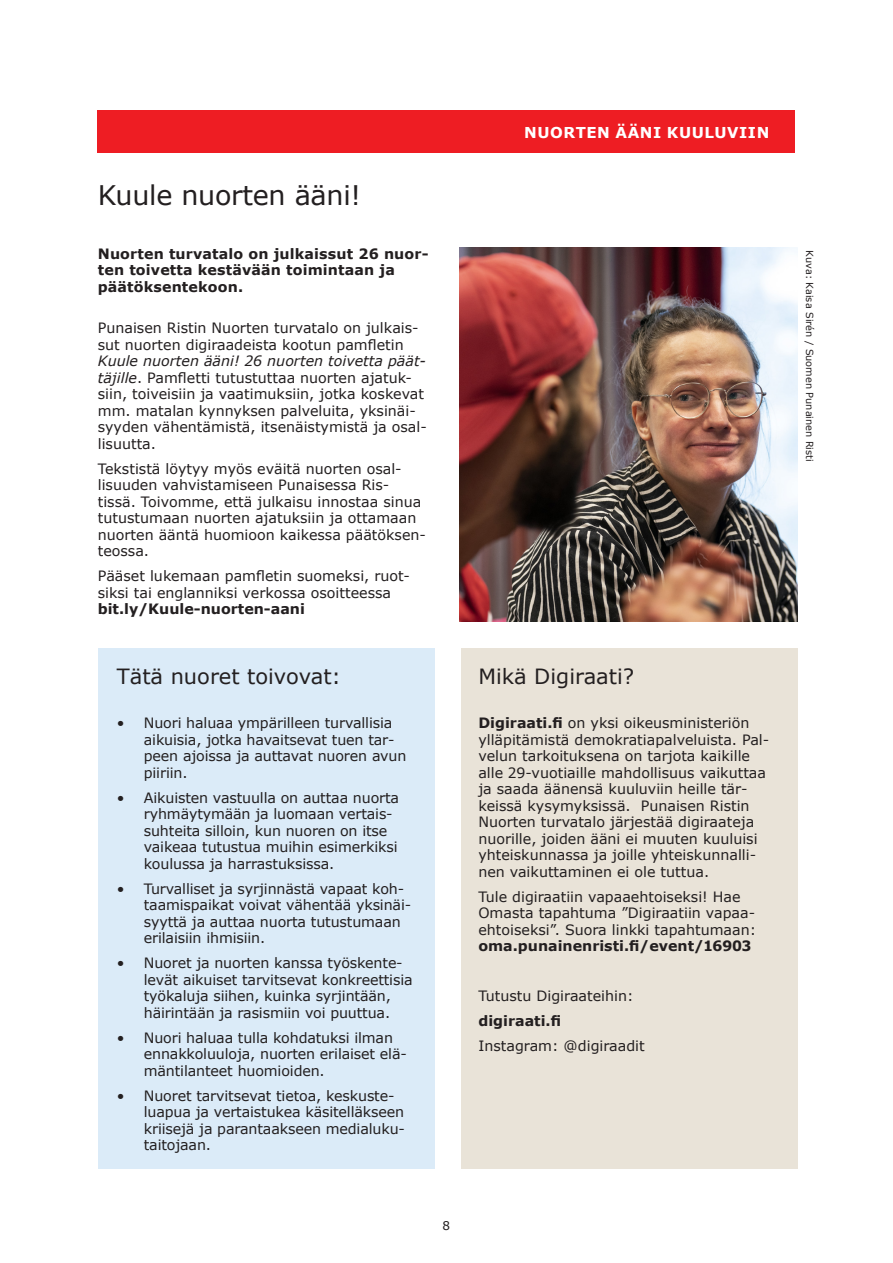
<style>
.page{position:relative;width:893px;height:1263px;background:#fff}
.page>*{position:absolute;margin:0;border:0;box-sizing:border-box;transform-origin:0 0}
.Otsikko_18_pt{font:27px "Verdana";letter-spacing:-.01em;color:#231f20}
.Otsikko_14_pt{font:21px "Verdana";color:#231f20}
.Nauhaan_oikea{font:700 15px "Verdana";letter-spacing:.035em;color:#fff}
.Leipaäteksti_9_5___11{font:14.25px/16.5px "Verdana";color:#231f20}
.Ingressi_9_5___11{font:700 14.25px/16.5px "Verdana";letter-spacing:.01em;color:#231f20}
.Leipaäteksti_9_5___11-2{font:700 14.25px "Verdana";color:#231f20}
.t1{font:12px "Verdana";color:#231f20}
.Kuvaaja{font:9.75px "Verdana";color:#231f20}
.s1{font-style:italic}
.s2{font-weight:700}
</style>
<div class="page">
<div style="left:98px;top:648px;width:336px;height:521px;background:#dbebf8"></div>
<div style="left:461px;top:648px;width:336px;height:521px;background:#e9e3d8"></div>
<div style="left:98px;top:111px;width:697px;height:42px;background:#ee1d23"></div>
<img style="left:459px;top:248px;width:338px;height:374px">
<p class="Otsikko_18_pt" style="left:98px;top:177px;width:265px">Kuule nuorten ääni!</p>
<p class="Ingressi_9_5___11" style="left:98px;top:245px;width:332px">Nuorten turvatalo on julkaissut 26 nuor&shy;ten toivetta kestävään toimintaan ja päätöksentekoon.</p>
<p class="Leipaäteksti_9_5___11" style="left:98px;top:320px;width:331px">Punaisen Ristin Nuorten turvatalo on julkais&shy;sut nuorten digiraadeista kootun pamfletin <span class="s1">Kuule nuorten ääni! 26 nuorten toivetta päät&shy;täjille</span>. Pamfletti tutustuttaa nuorten ajatuk&shy;siin, toiveisiin ja vaatimuksiin, jotka koskevat mm. matalan kynnyksen palveluita, yksinäi&shy;syyden vähentämistä, itsenäistymistä ja osal&shy;lisuutta.</p>
<p class="Leipaäteksti_9_5___11" style="left:98px;top:460px;width:330px">Tekstistä löytyy myös eväitä nuorten osal&shy;lisuuden vahvistamiseen Punaisessa Ris&shy;tissä. Toivomme, että julkaisu innostaa sinua tutustumaan nuorten ajatuksiin ja ottamaan nuorten ääntä huomioon kaikessa päätöksen&shy;teossa.</p>
<p class="Leipaäteksti_9_5___11" style="left:98px;top:568px;width:314px">Pääset lukemaan pamfletin suomeksi, ruot&shy;siksi tai englanniksi verkossa osoitteessa <span class="s2">bit.ly/Kuule-nuorten-aani</span></p>
<p class="Nauhaan_oikea" style="left:524px;top:122px;width:247px">NUORTEN ÄÄNI KUULUVIIN</p>
<p class="Otsikko_14_pt" style="left:117px;top:662px;width:226px">Tätä nuoret toivovat:</p>
<p class="Otsikko_14_pt" style="left:478px;top:662px;width:157px">Mikä Digiraati?</p>
<p class="Leipaäteksti_9_5___11" style="left:144px;top:714px;width:264px;text-indent:-27px">• Nuori haluaa ympärilleen turvallisia aikuisia, jotka havaitsevat tuen tar&shy;peen ajoissa ja auttavat nuoren avun piiriin.</p>
<p class="Leipaäteksti_9_5___11" style="left:144px;top:789px;width:257px;text-indent:-27px">• Aikuisten vastuulla on auttaa nuorta ryhmäytymään ja luomaan vertais&shy;suhteita silloin, kun nuoren on itse vaikeaa tutustua muihin esimerkiksi koulussa ja harrastuksissa.</p>
<p class="Leipaäteksti_9_5___11" style="left:144px;top:880px;width:269px;text-indent:-27px">• Turvalliset ja syrjinnästä vapaat koh&shy;taamispaikat voivat vähentää yksinäi&shy;syyttä ja auttaa nuorta tutustumaan erilaisiin ihmisiin.</p>
<p class="Leipaäteksti_9_5___11" style="left:144px;top:954px;width:270px;text-indent:-27px">• Nuoret ja nuorten kanssa työskente&shy;levät aikuiset tarvitsevat konkreettisia työkaluja siihen, kuinka syrjintään, häirintään ja rasismiin voi puuttua.</p>
<p class="Leipaäteksti_9_5___11" style="left:144px;top:1029px;width:265px;text-indent:-27px">• Nuori haluaa tulla kohdatuksi ilman ennakkoluuloja, nuorten erilaiset elä&shy;mäntilanteet huomioiden.</p>
<p class="Leipaäteksti_9_5___11" style="left:144px;top:1087px;width:263px;text-indent:-27px">• Nuoret tarvitsevat tietoa, keskuste&shy;luapua ja vertaistukea käsitelläkseen kriisejä ja parantaakseen medialuku&shy;taitojaan.</p>
<p class="Leipaäteksti_9_5___11" style="left:478px;top:714px;width:292px"><span class="s2">Digiraati.fi</span> on yksi oikeusministeriön ylläpitämistä demokratiapalveluista. Pal&shy;velun tarkoituksena on tarjota kaikille alle 29-vuotiaille mahdollisuus vaikuttaa ja saada äänensä kuuluviin heille tär&shy;keissä kysymyksissä. Punaisen Ristin Nuorten turvatalo järjestää digiraateja nuorille, joiden ääni ei muuten kuuluisi yhteiskunnassa ja joille yhteiskunnalli&shy;nen vaikuttaminen ei ole tuttua.</p>
<p class="Leipaäteksti_9_5___11" style="left:478px;top:888px;width:279px">Tule digiraatiin vapaaehtoiseksi! Hae Omasta tapahtuma ”Digiraatiin vapaa&shy;ehtoiseksi”. Suora linkki tapahtumaan: <span class="s2">oma.punainenristi.fi/event/16903</span></p>
<p class="Leipaäteksti_9_5___11" style="left:478px;top:987px;width:157px">Tutustu Digiraateihin:</p>
<p class="Leipaäteksti_9_5___11-2" style="left:478px;top:1011px;width:84px">digiraati.fi</p>
<p class="Leipaäteksti_9_5___11" style="left:478px;top:1037px;width:168px">Instagram: @digiraadit</p>
<p class="t1" style="left:442px;top:1217px;width:9px">8</p>
<p class="Kuvaaja" style="left:816px;top:250px;width:213px;rotate:90deg">Kuva: Kaisa Sirén / Suomen Punainen Risti</p>
</div>
